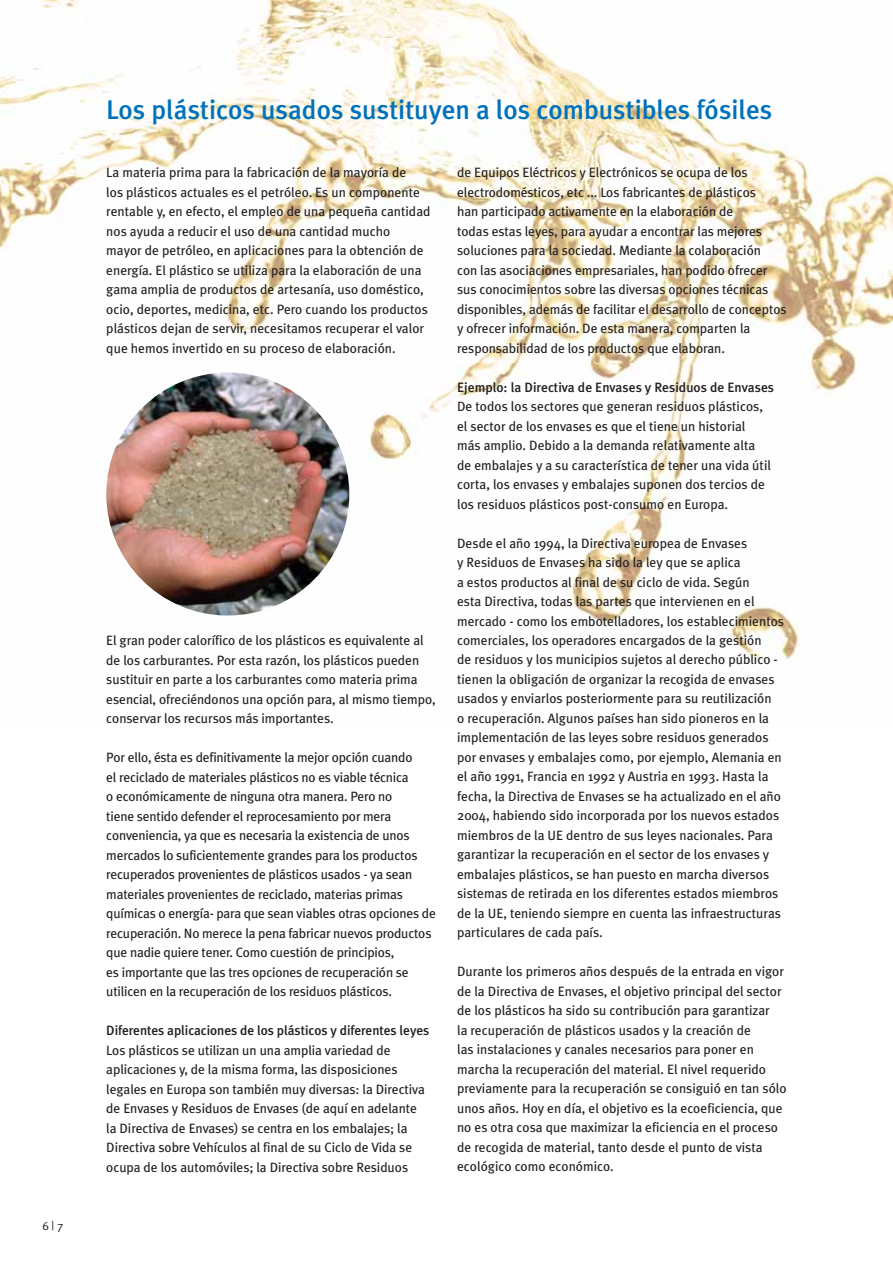
<style>
.page{position:relative;width:893px;height:1263px;background:#fff}
.page>*{position:absolute;margin:0;border:0;box-sizing:border-box;transform-origin:0 0}
.t1{font:500 27px "Meta Plus";color:#0071bb}
.t2{font:13.5px/19.5px "Meta Plus";color:#231f20}
.t3{font:500 13.5px "Meta Plus";letter-spacing:-.005em;color:#231f20}
.t4{font:12px "Meta Plus Normal";color:#231f20}
</style>
<div class="page">
<img style="left:0;top:0;width:893px;height:662px">
<img style="left:106px;top:372px;width:243px;height:243px;border-radius:121px">
<p class="t4" style="left:43px;top:1219px;width:22px">6 | 7</p>
<h1 class="t1" style="left:106px;top:94px;width:668px">Los plásticos usados sustituyen a los combustibles fósiles</h1>
<p class="t2" style="left:106px;top:163px;width:326px">La materia prima para la fabricación de la mayoría de<br>los plásticos actuales es el petróleo. Es un componente rentable y, en efecto, el empleo de una pequeña cantidad nos ayuda a reducir el uso de una cantidad mucho<br>mayor de petróleo, en aplicaciones para la obtención de energía. El plástico se utiliza para la elaboración de una gama amplia de productos de artesanía, uso doméstico, ocio, deportes, medicina, etc. Pero cuando los productos plásticos dejan de servir, necesitamos recuperar el valor que hemos invertido en su proceso de elaboración.</p>
<p class="t2" style="left:106px;top:630px;width:331px">El gran poder calorífico de los plásticos es equivalente al de los carburantes. Por esta razón, los plásticos pueden sustituir en parte a los carburantes como materia prima esencial, ofreciéndonos una opción para, al mismo tiempo, conservar los recursos más importantes.</p>
<p class="t2" style="left:106px;top:747px;width:331px">Por ello, ésta es definitivamente la mejor opción cuando<br>el reciclado de materiales plásticos no es viable técnica<br>o económicamente de ninguna otra manera. Pero no<br>tiene sentido defender el reprocesamiento por mera conveniencia, ya que es necesaria la existencia de unos mercados lo suficientemente grandes para los productos recuperados provenientes de plásticos usados - ya sean materiales provenientes de reciclado, materias primas químicas o energía- para que sean viables otras opciones de recuperación. No merece la pena fabricar nuevos productos que nadie quiere tener. Como cuestión de principios,<br>es importante que las tres opciones de recuperación se utilicen en la recuperación de los residuos plásticos.</p>
<p class="t3" style="left:106px;top:1023px;width:324px">Diferentes aplicaciones de los plásticos y diferentes leyes</p>
<p class="t2" style="left:106px;top:1040px;width:320px">Los plásticos se utilizan un una amplia variedad de aplicaciones y, de la misma forma, las disposiciones legales en Europa son también muy diversas: la Directiva de Envases y Residuos de Envases (de aquí en adelante la Directiva de Envases) se centra en los embalajes; la Directiva sobre Vehículos al final de su Ciclo de Vida se ocupa de los automóviles; la Directiva sobre Residuos</p>
<p class="t2" style="left:457px;top:162px;width:331px">de Equipos Eléctricos y Electrónicos se ocupa de los electrodomésticos, etc ... Los fabricantes de plásticos<br>han participado activamente en la elaboración de<br>todas estas leyes, para ayudar a encontrar las mejores soluciones para la sociedad. Mediante la colaboración<br>con las asociaciones empresariales, han podido ofrecer sus conocimientos sobre las diversas opciones técnicas disponibles, además de facilitar el desarrollo de conceptos y ofrecer información. De esta manera, comparten la responsabilidad de los productos que elaboran.</p>
<p class="t3" style="left:457px;top:379px;width:318px">Ejemplo: la Directiva de Envases y Residuos de Envases</p>
<p class="t2" style="left:457px;top:396px;width:315px">De todos los sectores que generan residuos plásticos, el sector de los envases es que el tiene un historial más amplio. Debido a la demanda relativamente alta de embalajes y a su característica de tener una vida útil corta, los envases y embalajes suponen dos tercios de los residuos plásticos post-consumo en Europa.</p>
<p class="t2" style="left:457px;top:533px;width:328px">Desde el año 1994, la Directiva europea de Envases<br>y Residuos de Envases ha sido la ley que se aplica<br>a estos productos al final de su ciclo de vida. Según<br>esta Directiva, todas las partes que intervienen en el mercado - como los embotelladores, los establecimientos comerciales, los operadores encargados de la gestión<br>de residuos y los municipios sujetos al derecho público - tienen la obligación de organizar la recogida de envases usados y enviarlos posteriormente para su reutilización<br>o recuperación. Algunos países han sido pioneros en la implementación de las leyes sobre residuos generados por envases y embalajes como, por ejemplo, Alemania en el año 1991, Francia en 1992 y Austria en 1993. Hasta la fecha, la Directiva de Envases se ha actualizado en el año 2004, habiendo sido incorporada por los nuevos estados miembros de la UE dentro de sus leyes nacionales. Para garantizar la recuperación en el sector de los envases y embalajes plásticos, se han puesto en marcha diversos sistemas de retirada en los diferentes estados miembros de la UE, teniendo siempre en cuenta las infraestructuras particulares de cada país.</p>
<p class="t2" style="left:457px;top:962px;width:331px">Durante los primeros años después de la entrada en vigor de la Directiva de Envases, el objetivo principal del sector de los plásticos ha sido su contribución para garantizar<br>la recuperación de plásticos usados y la creación de<br>las instalaciones y canales necesarios para poner en marcha la recuperación del material. El nivel requerido previamente para la recuperación se consiguió en tan sólo unos años. Hoy en día, el objetivo es la ecoeficiencia, que no es otra cosa que maximizar la eficiencia en el proceso de recogida de material, tanto desde el punto de vista ecológico como económico.</p>
</div>
